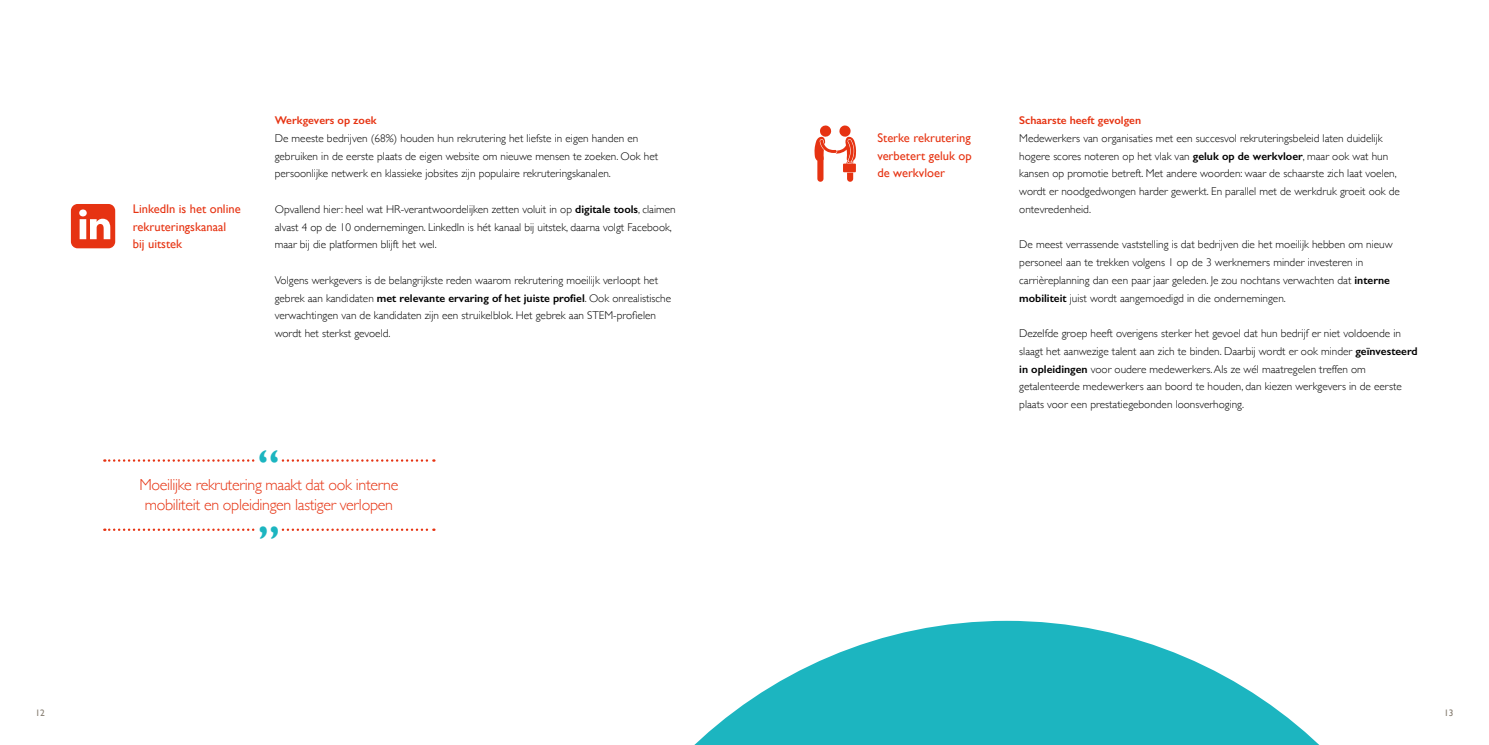
<style>
.page{position:relative;width:1489px;height:745px;background:#fff}
.page>*{position:absolute;margin:0;border:0;box-sizing:border-box;transform-origin:0 0}
.t1{font:600 44.62px "Gill Sans";color:#1cb5c0}
.t2{font:300 16px/19.1px "Gill Sans";letter-spacing:-.02em;color:#e63312;text-align:center}
.t3{font:12.5px/17.8px "Gill Sans";color:#e63312;text-align:justify}
.t4{font:300 11.25px/17.8px "Gill Sans";color:#000}
.t5{font:600 11.25px "Gill Sans";color:#e63312}
.t6{font:9.38px "Gill Sans";color:#867d71}
.s1{font-weight:600}
</style>
<div class="page">
<svg style="left:104px;top:528px;width:330px;height:2px"></svg>
<svg style="left:104px;top:459px;width:330px;height:2px"></svg>
<div style="left:256px;top:443px;width:25px;height:43px;background:#fff"></div>
<div style="left:256px;top:502px;width:25px;height:43px;background:#fff"></div>
<svg style="left:71px;top:204px;width:44px;height:44px"></svg>
<svg style="left:814px;top:125px;width:42px;height:57px"></svg>
<svg style="left:695px;top:620px;width:623px;height:124px;fill:#1cb5c0"></svg>
<p class="t3" style="left:133px;top:199px;width:109px;text-align:left">LinkedIn is het online rekruteringskanaal bij uitstek</p>
<p class="t5" style="left:275px;top:113px;width:103px">Werkgevers op zoek</p>
<p class="t4" style="left:275px;top:129px;width:385px">De meeste bedrijven (68%) houden hun rekrutering het liefste in eigen handen en gebruiken in de eerste plaats de eigen website om nieuwe mensen te zoeken. Ook het persoonlijke netwerk en klassieke jobsites zijn populaire rekruteringskanalen.</p>
<p class="t4" style="left:275px;top:200px;width:402px">Opvallend hier: heel wat HR-verantwoordelijken zetten voluit in op <span class="s1">digitale tools</span>, claimen alvast 4 op de 10 ondernemingen. LinkedIn is hét kanaal bij uitstek, daarna volgt Facebook, maar bij die platformen blijft het wel.</p>
<p class="t4" style="left:275px;top:270px;width:398px">Volgens werkgevers is de belangrijkste reden waarom rekrutering moeilijk verloopt het gebrek aan kandidaten <span class="s1">met relevante ervaring of het juiste profiel</span>. Ook onrealistische verwachtingen van de kandidaten zijn een struikelblok. Het gebrek aan STEM-profielen wordt het sterkst gevoeld.</p>
<h1 class="t1" style="left:258px;top:438px;width:24px">“</h1>
<h2 class="t2" style="left:139px;top:474px;width:260px">Moeilijke rekrutering maakt dat ook interne mobiliteit en opleidingen lastiger verlopen</h2>
<h1 class="t1" style="left:280px;top:550px;width:24px;rotate:-180deg">“</h1>
<p class="t3" style="left:877px;top:129px;width:96px">Sterke rekrutering verbetert geluk op de werkvloer</p>
<p class="t5" style="left:1019px;top:113px;width:123px">Schaarste heeft gevolgen</p>
<p class="t4" style="left:1019px;top:129px;width:382px">Medewerkers van organisaties met een succesvol rekruteringsbeleid laten duidelijk hogere scores noteren op het vlak van <span class="s1">geluk op de werkvloer</span>, maar ook wat hun kansen op promotie betreft. Met andere woorden: waar de schaarste zich laat voelen, wordt er noodgedwongen harder gewerkt. En parallel met de werkdruk groeit ook de ontevredenheid.</p>
<p class="t4" style="left:1019px;top:235px;width:375px">De meest verrassende vaststelling is dat bedrijven die het moeilijk hebben om nieuw personeel aan te trekken volgens 1 op de 3 werknemers minder investeren in carrièreplanning dan een paar jaar geleden. Je zou nochtans verwachten dat <span class="s1">interne mobiliteit</span> juist wordt aangemoedigd in die ondernemingen.</p>
<p class="t4" style="left:1019px;top:324px;width:400px">Dezelfde groep heeft overigens sterker het gevoel dat hun bedrijf er niet voldoende in slaagt het aanwezige talent aan zich te binden. Daarbij wordt er ook minder <span class="s1">geïnvesteerd in opleidingen</span> voor oudere medewerkers. Als ze wél maatregelen treffen om getalenteerde medewerkers aan boord te houden, dan kiezen werkgevers in de eerste plaats voor een prestatiegebonden loonsverhoging.</p>
<p class="t6" style="left:35px;top:706px;width:11px">12</p>
<p class="t6" style="left:1443px;top:706px;width:11px">13</p>
</div>
